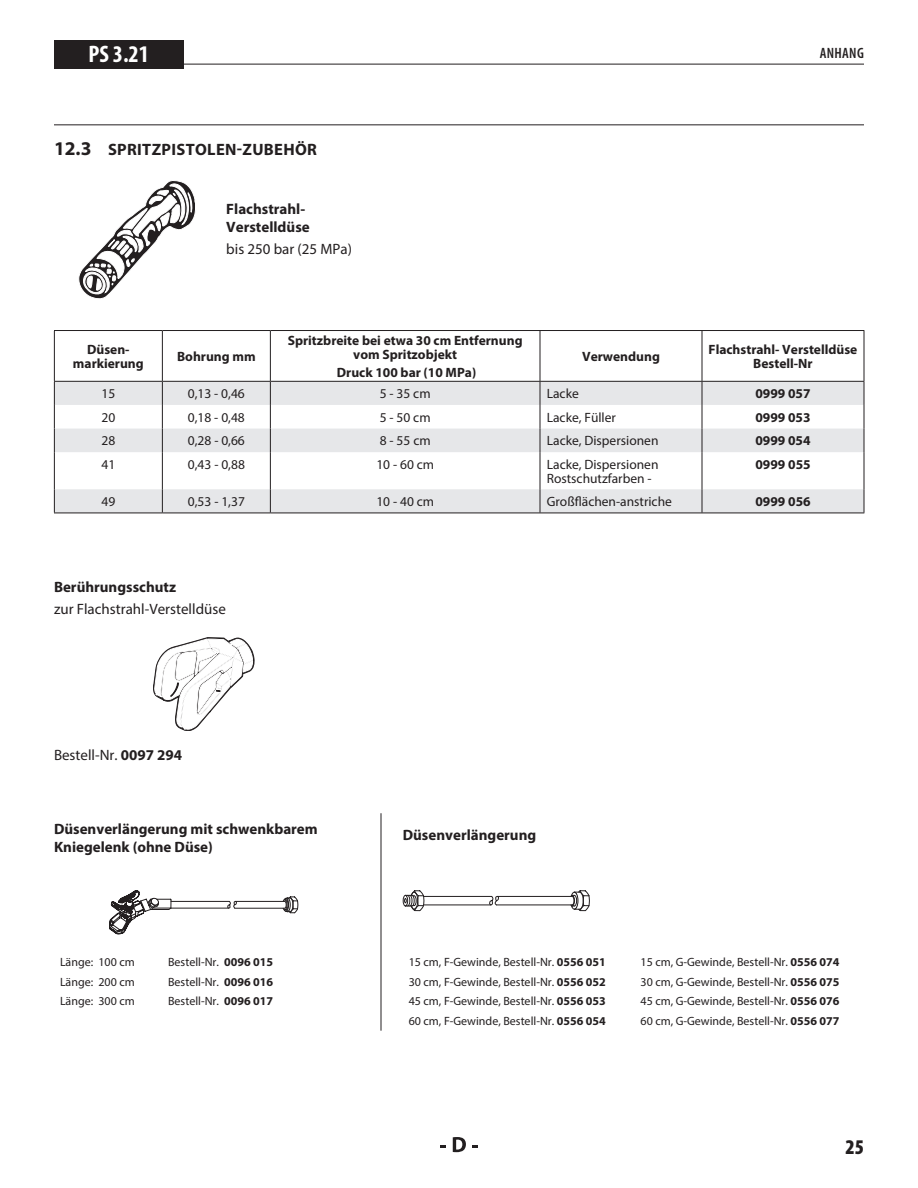
<style>
.page{position:relative;width:918px;height:1188px;background:#fff}
.page>*{position:absolute;margin:0;border:0;box-sizing:border-box;transform-origin:0 0}
.t1{font:700 condensed 24px "Myriad Pro";color:#fff}
.t2{font:900 condensed 21px "Myriad Pro";color:#231f20}
.t3{font:700 16.5px "Myriad Pro";letter-spacing:.02em;color:#231f20}
.t4{font:700 15px/18px "Myriad Pro";color:#231f20}
.t5{font:15px "Myriad Pro";color:#231f20}
.t6{font:600 condensed 15px "Myriad Pro";letter-spacing:.02em;color:#231f20}
.t7{font:13.5px/13.5px "Myriad Pro";color:#231f20}
.t8{font:700 13.5px/13.5px "Myriad Pro";color:#231f20;text-align:center}
.t9{font:12px "Myriad Pro";color:#231f20}
.s1{font-size:19.5px}
.s2{font-weight:700}
</style>
<div class="page">
<svg style="left:440px;top:1145px;width:6px;height:2px"></svg>
<svg style="left:453px;top:1137px;width:13px;height:15px"></svg>
<svg style="left:472px;top:1145px;width:6px;height:2px"></svg>
<hr style="left:54px;top:64px;width:810px;height:1px;background:#231f20">
<div style="left:54px;top:40px;width:130px;height:29px;background:#231f20"></div>
<hr style="left:54px;top:124px;width:810px;height:1px;background:#231f20">
<svg style="left:79px;top:180px;width:117px;height:119px"></svg>
<svg style="left:153px;top:638px;width:101px;height:93px"></svg>
<svg style="left:109px;top:890px;width:189px;height:44px"></svg>
<svg style="left:570px;top:890px;width:20px;height:21px"></svg>
<hr style="left:497px;top:896px;width:75px;height:1px;background:#231f20">
<hr style="left:496px;top:905px;width:76px;height:1px;background:#231f20">
<svg style="left:403px;top:890px;width:96px;height:21px"></svg>
<hr style="left:381px;top:813px;width:1px;height:218px;background:#231f20">
<svg style="left:55px;top:382px;width:809px;height:131px;fill:#e6e7e9"></svg>
<hr style="left:54px;top:330px;width:108px;height:1px;background:#231f20">
<hr style="left:162px;top:330px;width:108px;height:1px;background:#231f20">
<hr style="left:270px;top:330px;width:270px;height:1px;background:#231f20">
<hr style="left:540px;top:330px;width:162px;height:1px;background:#231f20">
<hr style="left:702px;top:330px;width:162px;height:1px;background:#231f20">
<hr style="left:54px;top:513px;width:108px;height:1px;background:#231f20">
<hr style="left:162px;top:513px;width:108px;height:1px;background:#231f20">
<hr style="left:270px;top:513px;width:270px;height:1px;background:#231f20">
<hr style="left:540px;top:513px;width:162px;height:1px;background:#231f20">
<hr style="left:702px;top:513px;width:162px;height:1px;background:#231f20">
<hr style="left:54px;top:381px;width:108px;height:1px;background:#231f20">
<hr style="left:162px;top:381px;width:108px;height:1px;background:#231f20">
<hr style="left:270px;top:381px;width:270px;height:1px;background:#231f20">
<hr style="left:540px;top:381px;width:162px;height:1px;background:#231f20">
<hr style="left:702px;top:381px;width:162px;height:1px;background:#231f20">
<hr style="left:54px;top:331px;width:1px;height:50px;background:#231f20">
<hr style="left:162px;top:331px;width:1px;height:50px;background:#231f20">
<hr style="left:270px;top:331px;width:1px;height:50px;background:#231f20">
<hr style="left:540px;top:331px;width:1px;height:50px;background:#231f20">
<hr style="left:702px;top:331px;width:1px;height:50px;background:#231f20">
<hr style="left:864px;top:331px;width:1px;height:50px;background:#231f20">
<svg style="left:54px;top:382px;width:1px;height:70px"></svg>
<svg style="left:162px;top:382px;width:1px;height:70px"></svg>
<svg style="left:270px;top:382px;width:1px;height:70px"></svg>
<svg style="left:540px;top:382px;width:1px;height:70px"></svg>
<svg style="left:702px;top:382px;width:1px;height:70px"></svg>
<svg style="left:864px;top:382px;width:1px;height:70px"></svg>
<hr style="left:54px;top:452px;width:1px;height:37px;background:#231f20">
<hr style="left:162px;top:452px;width:1px;height:37px;background:#231f20">
<hr style="left:270px;top:452px;width:1px;height:37px;background:#231f20">
<hr style="left:540px;top:452px;width:1px;height:37px;background:#231f20">
<hr style="left:702px;top:452px;width:1px;height:37px;background:#231f20">
<hr style="left:864px;top:452px;width:1px;height:37px;background:#231f20">
<svg style="left:54px;top:489px;width:1px;height:24px"></svg>
<svg style="left:162px;top:489px;width:1px;height:24px"></svg>
<svg style="left:270px;top:489px;width:1px;height:24px"></svg>
<svg style="left:540px;top:489px;width:1px;height:24px"></svg>
<svg style="left:702px;top:489px;width:1px;height:24px"></svg>
<svg style="left:864px;top:489px;width:1px;height:24px"></svg>
<h1 class="t1" style="left:89px;top:39px;width:62px">PS 3.21</h1>
<p class="t6" style="left:820px;top:44px;width:45px">ANHANG</p>
<h3 class="t3" style="left:54px;top:139px;width:265px"><span class="s1">12.3</span> SPRITZPISTOLEN-ZUBEHÖR</h3>
<p class="t4" style="left:226px;top:199px;width:85px">Flachstrahl-<br>Verstelldüse</p>
<p class="t5" style="left:226px;top:240px;width:127px">bis 250 bar (25 MPa)</p>
<p class="t8" style="left:73px;top:342px;width:72px">Düsen&shy;markierung</p>
<p class="t8" style="left:177px;top:349px;width:80px">Bohrung mm</p>
<p class="t8" style="left:288px;top:334px;width:236px">Spritzbreite bei etwa 30 cm Entfernung vom Spritzobjekt</p>
<p class="t8" style="left:337px;top:365px;width:141px">Druck 100 bar (10 MPa)</p>
<p class="t8" style="left:582px;top:349px;width:79px">Verwendung</p>
<p class="t8" style="left:709px;top:342px;width:150px">Flachstrahl- Verstelldüse<br>Bestell-Nr</p>
<p class="t7" style="left:101px;top:387px;width:15px">15</p>
<p class="t7" style="left:188px;top:387px;width:59px">0,13 - 0,46</p>
<p class="t7" style="left:380px;top:387px;width:52px">5 - 35 cm</p>
<p class="t7" style="left:547px;top:387px;width:34px">Lacke</p>
<p class="t8" style="left:755px;top:386px;width:57px">0999 057</p>
<p class="t7" style="left:101px;top:410px;width:15px">20</p>
<p class="t7" style="left:188px;top:410px;width:59px">0,18 - 0,48</p>
<p class="t7" style="left:380px;top:410px;width:52px">5 - 50 cm</p>
<p class="t7" style="left:547px;top:410px;width:71px">Lacke, Füller</p>
<p class="t8" style="left:755px;top:410px;width:57px">0999 053</p>
<p class="t7" style="left:101px;top:434px;width:15px">28</p>
<p class="t7" style="left:188px;top:434px;width:59px">0,28 - 0,66</p>
<p class="t7" style="left:380px;top:434px;width:52px">8 - 55 cm</p>
<p class="t7" style="left:547px;top:434px;width:113px">Lacke, Dispersionen</p>
<p class="t8" style="left:755px;top:434px;width:57px">0999 054</p>
<p class="t7" style="left:101px;top:458px;width:15px">41</p>
<p class="t7" style="left:188px;top:458px;width:59px">0,43 - 0,88</p>
<p class="t7" style="left:376px;top:458px;width:59px">10 - 60 cm</p>
<p class="t7" style="left:547px;top:458px;width:113px">Lacke, Dispersionen<br>Rostschutzfarben -</p>
<p class="t8" style="left:755px;top:457px;width:57px">0999 055</p>
<p class="t7" style="left:102px;top:495px;width:15px">49</p>
<p class="t7" style="left:188px;top:495px;width:59px">0,53 - 1,37</p>
<p class="t7" style="left:376px;top:495px;width:59px">10 - 40 cm</p>
<p class="t7" style="left:547px;top:495px;width:127px">Großflächen-anstriche</p>
<p class="t8" style="left:755px;top:494px;width:57px">0999 056</p>
<p class="t4" style="left:54px;top:577px;width:124px">Berührungsschutz</p>
<p class="t5" style="left:54px;top:600px;width:173px">zur Flachstrahl-Verstelldüse</p>
<p class="t5" style="left:54px;top:746px;width:130px">Bestell-Nr. <span class="s2">0097 294</span></p>
<p class="t4" style="left:54px;top:819px;width:265px">Düsenverlängerung mit schwenkbarem<br>Kniegelenk (ohne Düse)</p>
<p class="t4" style="left:403px;top:825px;width:135px">Düsenverlängerung</p>
<p class="t9" style="left:60px;top:955px;width:76px">Länge: 100 cm</p>
<p class="t9" style="left:168px;top:955px;width:107px">Bestell-Nr. <span class="s2">0096 015</span></p>
<p class="t9" style="left:60px;top:974px;width:76px">Länge: 200 cm</p>
<p class="t9" style="left:168px;top:974px;width:107px">Bestell-Nr. <span class="s2">0096 016</span></p>
<p class="t9" style="left:60px;top:994px;width:76px">Länge: 300 cm</p>
<p class="t9" style="left:168px;top:994px;width:107px">Bestell-Nr. <span class="s2">0096 017</span></p>
<p class="t9" style="left:409px;top:955px;width:199px">15 cm, F-Gewinde, Bestell-Nr. <span class="s2">0556 051</span></p>
<p class="t9" style="left:641px;top:955px;width:201px">15 cm, G-Gewinde, Bestell-Nr. <span class="s2">0556 074</span></p>
<p class="t9" style="left:409px;top:974px;width:199px">30 cm, F-Gewinde, Bestell-Nr. <span class="s2">0556 052</span></p>
<p class="t9" style="left:641px;top:974px;width:201px">30 cm, G-Gewinde, Bestell-Nr. <span class="s2">0556 075</span></p>
<p class="t9" style="left:409px;top:994px;width:199px">45 cm, F-Gewinde, Bestell-Nr. <span class="s2">0556 053</span></p>
<p class="t9" style="left:641px;top:994px;width:201px">45 cm, G-Gewinde, Bestell-Nr. <span class="s2">0556 076</span></p>
<p class="t9" style="left:409px;top:1013px;width:199px">60 cm, F-Gewinde, Bestell-Nr. <span class="s2">0556 054</span></p>
<p class="t9" style="left:641px;top:1013px;width:201px">60 cm, G-Gewinde, Bestell-Nr. <span class="s2">0556 077</span></p>
<h2 class="t2" style="left:845px;top:1133px;width:20px">25</h2>
</div>
